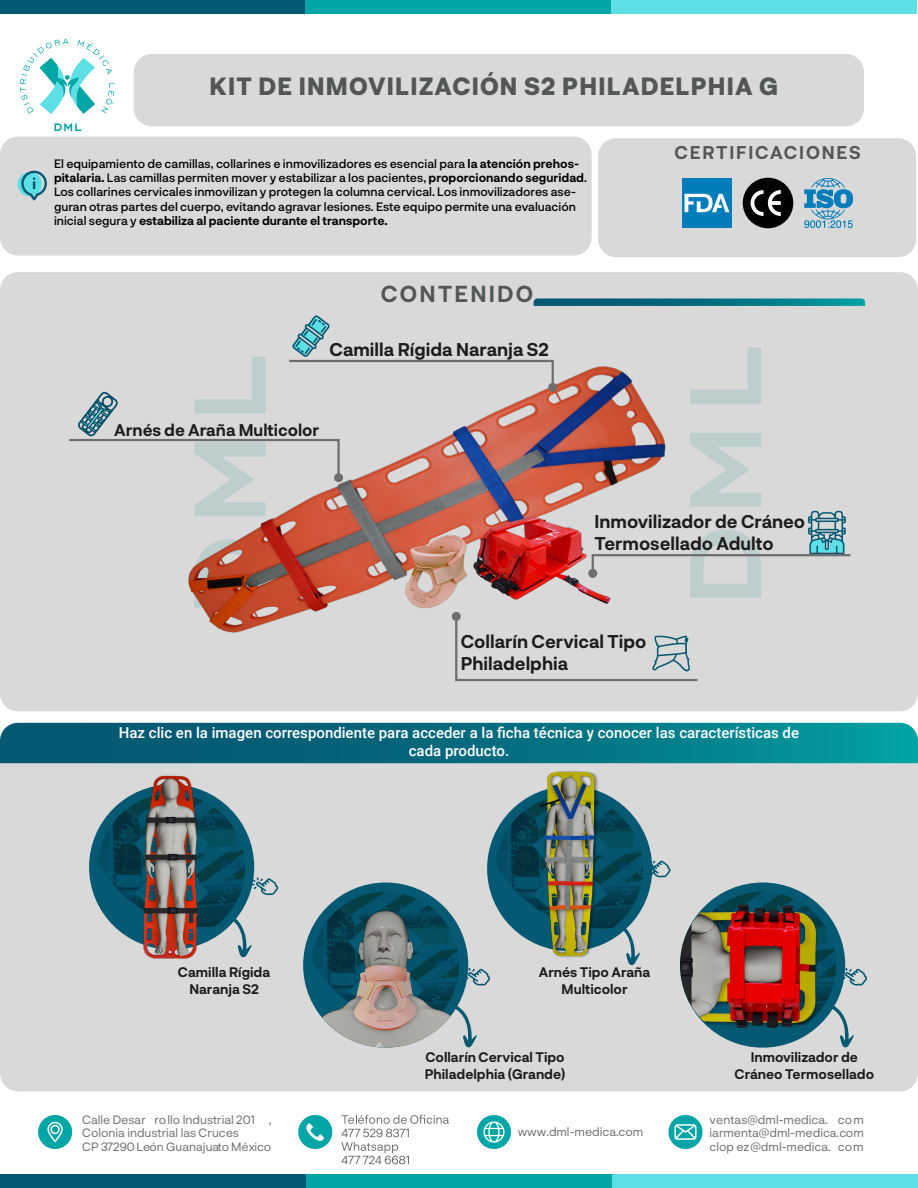
<style>
.page{position:relative;width:918px;height:1188px;background:#fff}
.page>*{position:absolute;margin:0;border:0;box-sizing:border-box;transform-origin:0 0}
.t1{font:800 24px "Neurial Grotesk";letter-spacing:.05em;color:#535657}
.t2{font:700 22.5px "Neurial Grotesk";letter-spacing:.1em;color:#535657}
.t3{font:700 18px/21.6px "Neurial Grotesk";color:#1c1c1c}
.t4{font:700 18px "Neurial Grotesk";letter-spacing:.1em;color:#535657}
.t5{font:700 16.5px "Neurial Grotesk";color:#1c1c1c}
.t6{font:500 15px/18px "Roboto";color:#fff;text-align:center}
.t7{font:700 13.5px/16.2px "Neurial Grotesk";color:#1c1c1c;text-align:center}
.t8{font:500 12px/14.4px "Neurial Grotesk";color:#000}
.t9{font:12px/13.5px "Neurial Grotesk";color:#6e6e70}
.s1{font-weight:700}
</style>
<div class="page">
<svg style="left:20px;top:39px;width:94px;height:75px"></svg>
<svg style="left:54px;top:123px;width:27px;height:8px"></svg>
<div style="left:305px;top:0;width:306px;height:14px;background:#03a6a6"></div>
<div style="left:611px;top:0;width:306px;height:14px;background:#5ce0e6"></div>
<div style="left:0;top:0;width:305px;height:14px;background:#055973"></div>
<div style="left:306px;top:1174px;width:306px;height:14px;background:#03a6a6"></div>
<div style="left:612px;top:1174px;width:306px;height:14px;background:#5ce0e6"></div>
<div style="left:0;top:1174px;width:306px;height:14px;background:#055973"></div>
<svg style="left:341px;top:1115px;width:108px;height:49px"></svg>
<svg style="left:38px;top:1115px;width:34px;height:34px"></svg>
<div style="left:52px;top:1126px;width:6px;height:7px;background:#00a6a6;border-radius:50%"></div>
<svg style="left:298px;top:1115px;width:35px;height:34px"></svg>
<svg style="left:669px;top:1115px;width:34px;height:34px"></svg>
<svg style="left:477px;top:1115px;width:34px;height:34px"></svg>
<div style="left:0;top:723px;width:918px;height:368px;background:#d9d9d9;border-radius:18px"></div>
<div style="left:598px;top:138px;width:318px;height:119px;background:#d9d9d9;border-radius:18px"></div>
<div style="left:134px;top:54px;width:730px;height:72px;background:#d9d9d9;border-radius:18px"></div>
<div style="left:0;top:136px;width:592px;height:120px;background:#d9d9d9;border-radius:18px"></div>
<div style="left:0;top:272px;width:918px;height:439px;background:#d9d9d9;border-radius:18px"></div>
<svg style="left:0;top:723px;width:918px;height:40px;background:#057183"></svg>
<svg style="left:693px;top:347px;width:68px;height:57px"></svg>
<div style="left:18px;top:172px;width:24px;height:24px;background:#5ce0e6;border-radius:50%"></div>
<svg style="left:21px;top:171px;width:26px;height:30px"></svg>
<img style="left:188px;top:367px;width:505px;height:266px">
<div style="left:743px;top:178px;width:50px;height:50px;background:#000;border-radius:50%"></div>
<svg style="left:750px;top:190px;width:31px;height:26px"></svg>
<div style="left:682px;top:178px;width:50px;height:50px;background:#007dba"></div>
<svg style="left:685px;top:194px;width:44px;height:18px"></svg>
<svg style="left:804px;top:178px;width:49px;height:50px"></svg>
<svg style="left:534px;top:298px;width:331px;height:8px;background:#137788"></svg>
<svg style="left:452px;top:612px;width:9px;height:9px"></svg>
<div style="left:588px;top:569px;width:9px;height:9px;background:#6e6e70;border-radius:50%"></div>
<div style="left:548px;top:383px;width:9px;height:9px;background:#6e6e70;border-radius:50%"></div>
<svg style="left:69px;top:315px;width:486px;height:201px"></svg>
<svg style="left:246px;top:941px;width:6px;height:15px"></svg>
<svg style="left:252px;top:877px;width:27px;height:18px"></svg>
<svg style="left:454px;top:614px;width:244px;height:68px"></svg>
<svg style="left:591px;top:433px;width:260px;height:165px"></svg>
<svg style="left:463px;top:1011px;width:14px;height:36px"></svg>
<div style="left:303px;top:883px;width:165px;height:165px;background:#055973;border-radius:50%"></div>
<svg style="left:465px;top:968px;width:25px;height:18px"></svg>
<svg style="left:627px;top:960px;width:10px;height:5px"></svg>
<svg style="left:786px;top:1002px;width:68px;height:45px"></svg>
<div style="left:680px;top:883px;width:165px;height:165px;background:#055973;border-radius:50%"></div>
<img style="left:822px;top:908px;width:14px;height:117px">
<svg style="left:842px;top:968px;width:25px;height:18px"></svg>
<img style="left:89px;top:775px;width:157px;height:184px">
<img style="left:310px;top:895px;width:153px;height:153px">
<img style="left:487px;top:771px;width:165px;height:189px">
<img style="left:680px;top:886px;width:142px;height:158px">
<svg style="left:629px;top:860px;width:42px;height:18px"></svg>
<h1 class="t1" style="left:209px;top:69px;width:570px">KIT DE INMOVILIZACIÓN S2 PHILADELPHIA G</h1>
<p class="t8" style="left:54px;top:156px;width:534px">El equipamiento de camillas, collarines e inmovilizadores es esencial para <span class="s1">la atención prehos&shy;pitalaria.</span> Las camillas permiten mover y estabilizar a los pacientes, <span class="s1">proporcionando seguridad</span>.<br>Los collarines cervicales inmovilizan y protegen la columna cervical. Los inmovilizadores ase&shy;guran otras partes del cuerpo, evitando agravar lesiones. Este equipo permite una evaluación inicial segura y <span class="s1">estabiliza al paciente durante el transporte.</span></p>
<h2 class="t2" style="left:381px;top:278px;width:154px">CONTENIDO</h2>
<h3 class="t3" style="left:330px;top:338px;width:221px">Camilla Rígida Naranja S2</h3>
<h3 class="t5" style="left:114px;top:418px;width:207px">Arnés de Araña Multicolor</h3>
<h3 class="t4" style="left:675px;top:139px;width:188px">CERTIFICACIONES</h3>
<h3 class="t3" style="left:595px;top:510px;width:212px">Inmovilizador de Cráneo<br>Termosellado Adulto</h3>
<h3 class="t3" style="left:461px;top:630px;width:187px">Collarín Cervical Tipo<br>Philadelphia</h3>
<p class="t6" style="left:119px;top:723px;width:682px">Haz clic en la imagen correspondiente para acceder a la ficha técnica y conocer las características de cada producto.</p>
<p class="t7" style="left:178px;top:964px;width:94px">Camilla Rígida<br>Naranja S2</p>
<p class="t9" style="left:82px;top:1112px;width:191px">Calle Desar rollo Industrial 201 ,<br>Colonia industrial las Cruces<br>CP 37290 León Guanajuato México</p>
<p class="t7" style="left:539px;top:964px;width:113px">Arnés Tipo Araña<br>Multicolor</p>
<p class="t7" style="left:425px;top:1049px;width:142px;text-align:left">Collarín Cervical Tipo<br>Philadelphia (Grande)</p>
<p class="t9" style="left:518px;top:1125px;width:127px">www.dml-medica.com</p>
<p class="t7" style="left:735px;top:1049px;width:141px">Inmovilizador de<br>Cráneo Termosellado</p>
<p class="t9" style="left:710px;top:1112px;width:156px;text-align:justify">ventas@dml-medica. com iarmenta@dml-medica.com clop ez@dml-medica. com</p>
</div>
